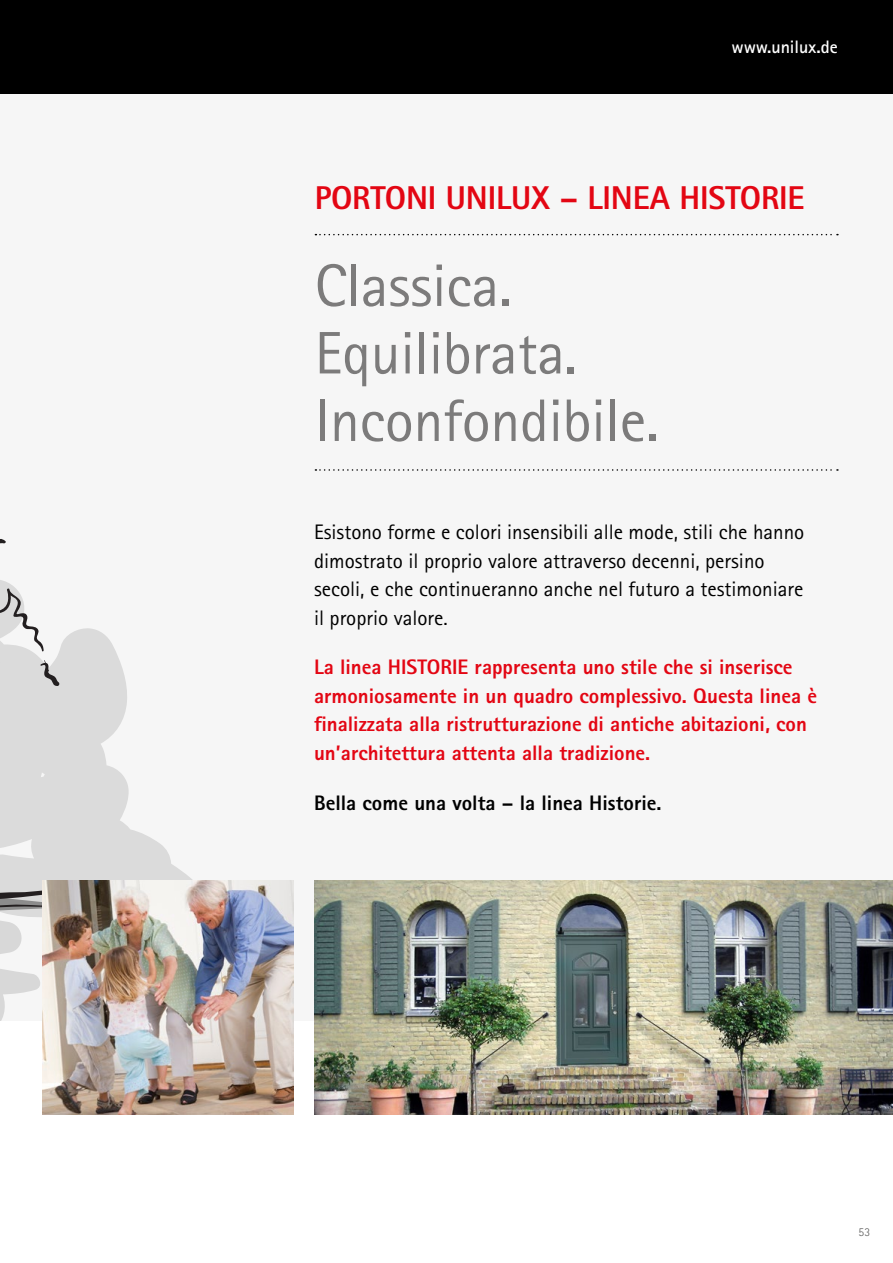
<style>
.page{position:relative;width:893px;height:1263px;background:#fff}
.page>*{position:absolute;margin:0;border:0;box-sizing:border-box;transform-origin:0 0}
.t1{font:60px/67.5px "AT Rotis Sans Serif";letter-spacing:-.005em;color:#7c7b7b}
.t2{font:800 33px "AT Rotis Sans Serif";letter-spacing:-.005em;color:#e30613}
.t3{font:800 21px/28.5px "AT Rotis Sans Serif";color:#e30613}
.t4{font:21px/28.5px "AT Rotis Sans Serif";color:#000}
.t5{font:800 21px "AT Rotis Sans Serif";color:#000}
.t6{font:700 18px "AT Rotis Sans Serif";letter-spacing:-.005em;color:#fff}
.t7{font:300 12px "AT Rotis Sans Serif";color:#575756}
</style>
<div class="page">
<div style="left:0;top:94px;width:893px;height:926px;background:#f6f6f6"></div>
<svg style="left:68px;top:628px;width:124px;height:252px"></svg>
<svg style="left:0;top:539px;width:68px;height:481px"></svg>
<img style="left:43px;top:880px;width:250px;height:234px">
<img style="left:315px;top:880px;width:578px;height:234px">
<svg style="left:315px;top:234px;width:523px;height:1px"></svg>
<svg style="left:315px;top:469px;width:523px;height:2px"></svg>
<div style="left:0;top:0;width:893px;height:94px;background:#000"></div>
<p class="t6" style="left:731px;top:35px;width:108px">www.unilux.de</p>
<h2 class="t2" style="left:315px;top:176px;width:492px">PORTONI UNILUX – LINEA HISTORIE</h2>
<h1 class="t1" style="left:315px;top:251px;width:345px">Classica.<br>Equilibrata.<br>Inconfondibile.</h1>
<p class="t4" style="left:314px;top:517px;width:492px">Esistono forme e colori insensibili alle mode, stili che hanno dimostrato il proprio valore attraverso decenni, persino secoli, e che continueranno anche nel futuro a testimoniare il proprio valore.</p>
<p class="t3" style="left:314px;top:653px;width:505px">La linea HISTORIE rappresenta uno stile che si inserisce armoniosamente in un quadro complessivo. Questa linea è finalizzata alla ristrutturazione di antiche abitazioni, con un’architettura attenta alla tradizione.</p>
<p class="t5" style="left:314px;top:789px;width:349px">Bella come una volta – la linea Historie.</p>
<p class="t7" style="left:858px;top:1225px;width:13px">53</p>
</div>
